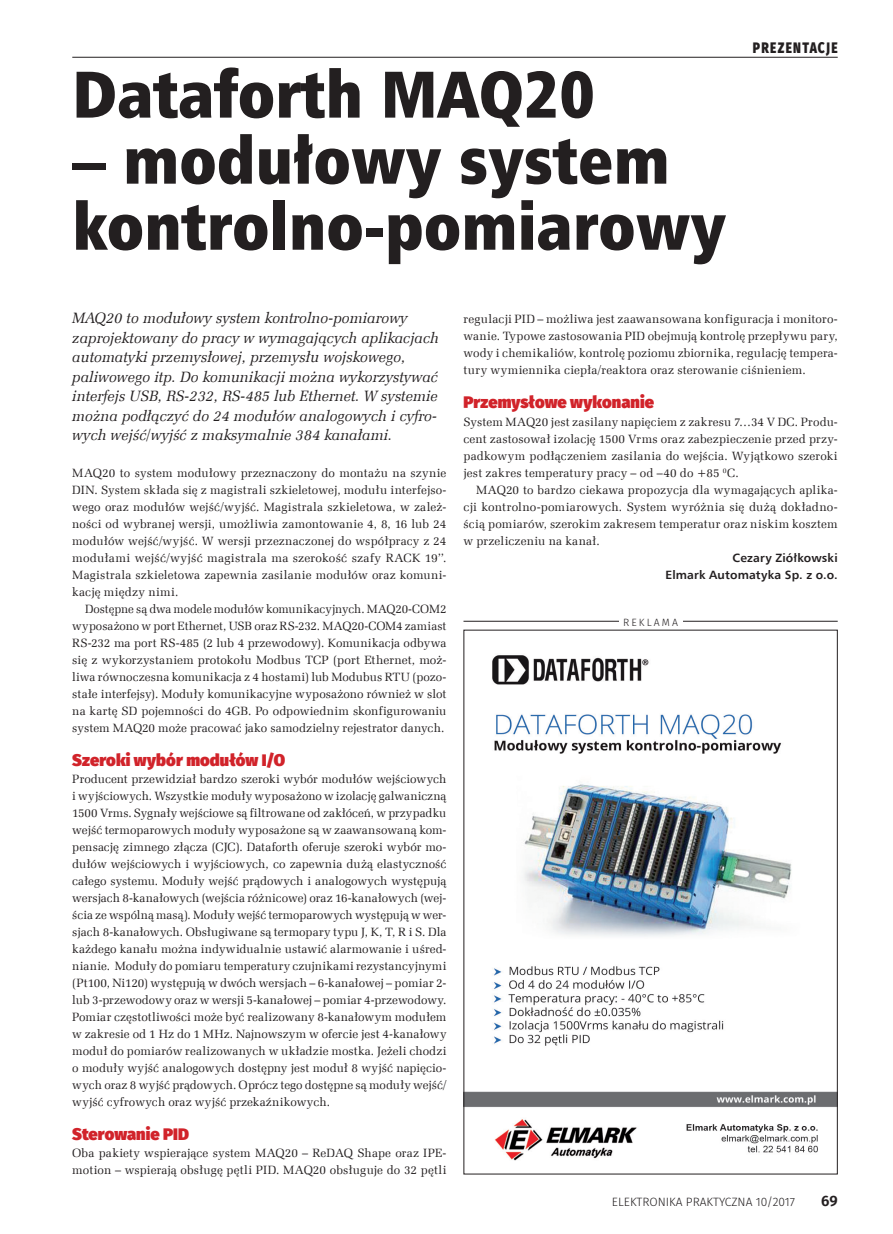
<style>
.page{position:relative;width:893px;height:1234px;background:#fff}
.page>*{position:absolute;margin:0;border:0;box-sizing:border-box;transform-origin:0 0}
._9_tytul{font:66px/66px "Humnst 777 X Blk Cn EU";color:#231f20}
._3_Srodtytul{font:900 16.5px "Fira Sans";color:#d1232a}
._2_lead_do_wszystkie{font:italic 15px/19.5px "Zapf Ellipt EU";color:#231f20}
.t1{font:800 15px "Fira Sans";letter-spacing:.11em;color:#231f20;scale:.8 1}
.t2{font:600 15px "Fira Sans";color:#231f20}
._1_Body{font:12px/17px "Zapf Ellipt EU";letter-spacing:.01em;color:#231f20;text-align:justify}
._0_autor{font:700 12px "Humnst 777 EU";letter-spacing:.01em;color:#231f20}
.t3{font:300 12px "Fira Sans";color:#231f20}
.t4{font:300 10.5px "Fira Sans";letter-spacing:.2em;color:#231f20}
</style>
<div class="page">
<hr style="left:463px;top:621px;width:375px;height:1px;background:#231f20">
<div style="left:619px;top:612px;width:63px;height:17px;background:#fff"></div>
<hr style="left:72px;top:57px;width:766px;height:1px;background:#231f20">
<img style="left:465px;top:655px;width:371px;height:506px">
<p class="_9_tytul" style="left:72px;top:62px;width:524px">Dataforth MAQ20</p>
<p class="_9_tytul" style="left:72px;top:128px;width:655px">– modułowy system kontrolno-pomiarowy</p>
<p class="t1" style="left:753px;top:35px;width:108px">PREZENTACJE</p>
<p class="_2_lead_do_wszystkie" style="left:72px;top:309px;width:368px">MAQ20 to modułowy system kontrolno-pomiarowy zaprojektowany do pracy w wymagających aplikacjach automatyki przemysłowej, przemysłu wojskowego, paliwowego itp. Do komunikacji można wykorzystywać interfejs USB, RS-232, RS-485 lub Ethernet. W systemie można podłączyć do 24 modułów analogowych i cyfro&shy;wych wejść/wyjść z maksymalnie 384 kanałami.</p>
<p class="_1_Body" style="left:72px;top:464px;width:376px">MAQ20 to system modułowy przeznaczony do montażu na szynie DIN. System składa się z magistrali szkieletowej, modułu interfejso&shy;wego oraz modułów wejść/wyjść. Magistrala szkieletowa, w zależ&shy;ności od wybranej wersji, umożliwia zamontowanie 4, 8, 16 lub 24 modułów wejść/wyjść. W wersji przeznaczonej do współpracy z 24 modułami wejść/wyjść magistrala ma szerokość szafy RACK 19’’.<br>Magistrala szkieletowa zapewnia zasilanie modułów oraz komuni&shy;kację między nimi.</p>
<p class="_1_Body" style="left:72px;top:600px;width:376px;text-indent:13px">Dostępne są dwa modele modułów komunikacyjnych. MAQ20-COM2 wyposażono w port Ethernet, USB oraz RS-232. MAQ20-COM4 zamiast RS-232 ma port RS-485 (2 lub 4 przewodowy). Komunikacja odbywa się z wykorzystaniem protokołu Modbus TCP (port Ethernet, moż&shy;liwa równoczesna komunikacja z 4 hostami) lub Modubus RTU (pozo&shy;stałe interfejsy). Moduły komunikacyjne wyposażono również w slot na kartę SD pojemności do 4GB. Po odpowiednim skonfigurowaniu system MAQ20 może pracować jako samodzielny rejestrator danych.</p>
<p class="_3_Srodtytul" style="left:72px;top:744px;width:215px">Szeroki wybór modułów I/O</p>
<p class="_1_Body" style="left:72px;top:770px;width:376px">Producent przewidział bardzo szeroki wybór modułów wejściowych i wyjściowych. Wszystkie moduły wyposażono w izolację galwaniczną 1500 Vrms. Sygnały wejściowe są filtrowane od zakłóceń, w przypadku wejść termoparowych moduły wyposażone są w zaawansowaną kom&shy;pensację zimnego złącza (CJC). Dataforth oferuje szeroki wybór mo&shy;dułów wejściowych i wyjściowych, co zapewnia dużą elastyczność całego systemu. Moduły wejść prądowych i analogowych występują wersjach 8-kanałowych (wejścia różnicowe) oraz 16-kanałowych (wej&shy;ścia ze wspólną masą). Moduły wejść termoparowych występują w wer&shy;sjach 8-kanałowych. Obsługiwane są termopary typu J, K, T, R i S. Dla każdego kanału można indywidualnie ustawić alarmowanie i uśred&shy;nianie. Moduły do pomiaru temperatury czujnikami rezystancyjnymi (Pt100, Ni120) występują w dwóch wersjach – 6-kanałowej – pomiar 2- lub 3-przewodowy oraz w wersji 5-kanałowej – pomiar 4-przewodowy.<br>Pomiar częstotliwości może być realizowany 8-kanałowym modułem w zakresie od 1 Hz do 1 MHz. Najnowszym w ofercie jest 4-kanałowy moduł do pomiarów realizowanych w układzie mostka. Jeżeli chodzi o moduły wyjść analogowych dostępny jest moduł 8 wyjść napięcio&shy;wych oraz 8 wyjść prądowych. Oprócz tego dostępne są moduły wejść/ wyjść cyfrowych oraz wyjść przekaźnikowych.</p>
<p class="_3_Srodtytul" style="left:72px;top:1118px;width:118px">Sterowanie PID</p>
<p class="_1_Body" style="left:72px;top:1144px;width:376px">Oba pakiety wspierające system MAQ20 – ReDAQ Shape oraz IPE&shy;motion – wspierają obsługę pętli PID. MAQ20 obsługuje do 32 pętli</p>
<p class="_1_Body" style="left:463px;top:311px;width:376px">regulacji PID – możliwa jest zaawansowana konfiguracja i monitoro&shy;wanie. Typowe zastosowania PID obejmują kontrolę przepływu pary, wody i chemikaliów, kontrolę poziomu zbiornika, regulację tempera&shy;tury wymiennika ciepła/reaktora oraz sterowanie ciśnieniem.</p>
<p class="_3_Srodtytul" style="left:463px;top:387px;width:192px">Przemysłowe wykonanie</p>
<p class="_1_Body" style="left:463px;top:413px;width:376px">System MAQ20 jest zasilany napięciem z zakresu 7…34 V DC. Produ&shy;cent zastosował izolację 1500 Vrms oraz zabezpieczenie przed przy&shy;padkowym podłączeniem zasilania do wejścia. Wyjątkowo szeroki jest zakres temperatury pracy – od –40 do +85 <sup>0</sup>C.</p>
<p class="_1_Body" style="left:463px;top:481px;width:376px;text-indent:13px">MAQ20 to bardzo ciekawa propozycja dla wymagających aplika&shy;cji kontrolno-pomiarowych. System wyróżnia się dużą dokładno&shy;ścią pomiarów, szerokim zakresem temperatur oraz niskim kosztem w przeliczeniu na kanał.</p>
<p class="_0_autor" style="left:733px;top:549px;width:107px">Cezary Ziółkowski</p>
<p class="_0_autor" style="left:665px;top:567px;width:174px">Elmark Automatyka Sp. z o.o.</p>
<p class="t4" style="left:623px;top:615px;width:56px">REKLAMA</p>
<p class="t3" style="left:612px;top:1193px;width:185px">ELEKTRONIKA PRAKTYCZNA 10/2017</p>
<p class="t2" style="left:821px;top:1188px;width:18px">69</p>
</div>
